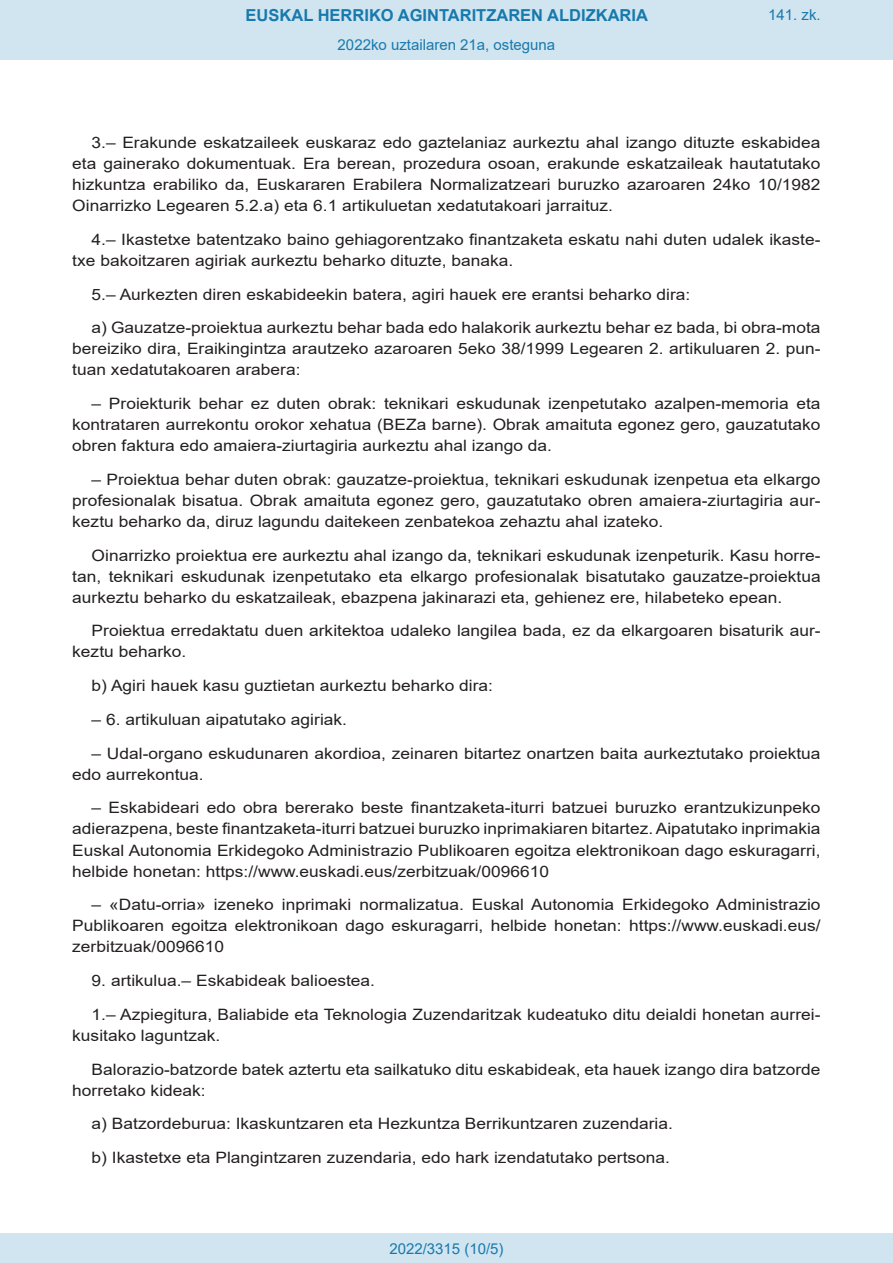
<style>
.page{position:relative;width:893px;height:1263px;background:#fff}
.page>*{position:absolute;margin:0;border:0;box-sizing:border-box;transform-origin:0 0}
.t1{font:700 16.5px "Arial";color:#1879ad}
.BOPVDetalle{font:15.6px/21px "Arial";color:#231f20;text-align:justify;scale:1.11 1}
.Paginacion_Centro{font:15px "Arial";color:#1879ad}
</style>
<div class="page">
<div style="left:0;top:0;width:893px;height:60px;background:#d0e5f0"></div>
<div style="left:0;top:1233px;width:893px;height:30px;background:#d0e5f0"></div>
<p class="t1" style="left:246px;top:3px;width:404px">EUSKAL HERRIKO AGINTARITZAREN ALDIZKARIA</p>
<p class="Paginacion_Centro" style="left:338px;top:35px;width:219px">2022ko uztailaren 21a, osteguna</p>
<p class="Paginacion_Centro" style="left:768px;top:5px;width:54px">141. zk.</p>
<p class="BOPVDetalle" style="left:72px;top:132px;width:676px;text-indent:19px">3.– Erakunde eskatzaileek euskaraz edo gaztelaniaz aurkeztu ahal izango dituzte eskabidea eta gainerako dokumentuak. Era berean, prozedura osoan, erakunde eskatzaileak hautatutako hizkuntza erabiliko da, Euskararen Erabilera Normalizatzeari buruzko azaroaren 24ko 10/1982<br>Oinarrizko Legearen 5.2.a) eta 6.1 artikuluetan xedatutakoari jarraituz.</p>
<p class="BOPVDetalle" style="left:72px;top:229px;width:676px;text-indent:19px">4.– Ikastetxe batentzako baino gehiagorentzako finantzaketa eskatu nahi duten udalek ikaste&shy;txe bakoitzaren agiriak aurkeztu beharko dituzte, banaka.</p>
<p class="BOPVDetalle" style="left:92px;top:284px;width:541px">5.– Aurkezten diren eskabideekin batera, agiri hauek ere erantsi beharko dira:</p>
<p class="BOPVDetalle" style="left:72px;top:317px;width:676px;text-indent:19px">a) Gauzatze-proiektua aurkeztu behar bada edo halakorik aurkeztu behar ez bada, bi obra-mota bereiziko dira, Eraikingintza arautzeko azaroaren 5eko 38/1999 Legearen 2. artikuluaren 2. pun&shy;tuan xedatutakoaren arabera:</p>
<p class="BOPVDetalle" style="left:72px;top:393px;width:676px;text-indent:19px">– Proiekturik behar ez duten obrak: teknikari eskudunak izenpetutako azalpen-memoria eta kontrataren aurrekontu orokor xehatua (BEZa barne). Obrak amaituta egonez gero, gauzatutako obren faktura edo amaiera-ziurtagiria aurkeztu ahal izango da.</p>
<p class="BOPVDetalle" style="left:72px;top:469px;width:676px;text-indent:19px">– Proiektua behar duten obrak: gauzatze-proiektua, teknikari eskudunak izenpetua eta elkargo profesionalak bisatua. Obrak amaituta egonez gero, gauzatutako obren amaiera-ziurtagiria aur&shy;keztu beharko da, diruz lagundu daitekeen zenbatekoa zehaztu ahal izateko.</p>
<p class="BOPVDetalle" style="left:72px;top:545px;width:676px;text-indent:19px">Oinarrizko proiektua ere aurkeztu ahal izango da, teknikari eskudunak izenpeturik. Kasu horre&shy;tan, teknikari eskudunak izenpetutako eta elkargo profesionalak bisatutako gauzatze-proiektua aurkeztu beharko du eskatzaileak, ebazpena jakinarazi eta, gehienez ere, hilabeteko epean.</p>
<p class="BOPVDetalle" style="left:72px;top:620px;width:676px;text-indent:19px">Proiektua erredaktatu duen arkitektoa udaleko langilea bada, ez da elkargoaren bisaturik aur&shy;keztu beharko.</p>
<p class="BOPVDetalle" style="left:92px;top:675px;width:363px">b) Agiri hauek kasu guztietan aurkeztu beharko dira:</p>
<p class="BOPVDetalle" style="left:92px;top:709px;width:232px">– 6. artikuluan aipatutako agiriak.</p>
<p class="BOPVDetalle" style="left:72px;top:743px;width:676px;text-indent:19px">– Udal-organo eskudunaren akordioa, zeinaren bitartez onartzen baita aurkeztutako proiektua edo aurrekontua.</p>
<p class="BOPVDetalle" style="left:72px;top:797px;width:676px;text-indent:19px">– Eskabideari edo obra bererako beste finantzaketa-iturri batzuei buruzko erantzukizunpeko adierazpena, beste finantzaketa-iturri batzuei buruzko inprimakiaren bitartez. Aipatutako inprimakia Euskal Autonomia Erkidegoko Administrazio Publikoaren egoitza elektronikoan dago eskuragarri, helbide honetan: https://www.euskadi.eus/zerbitzuak/0096610</p>
<p class="BOPVDetalle" style="left:72px;top:894px;width:676px;text-indent:19px">– «Datu-orria» izeneko inprimaki normalizatua. Euskal Autonomia Erkidegoko Administrazio Publikoaren egoitza elektronikoan dago eskuragarri, helbide honetan: https://www.euskadi.eus/ zerbitzuak/0096610</p>
<p class="BOPVDetalle" style="left:92px;top:970px;width:257px">9. artikulua.– Eskabideak balioestea.</p>
<p class="BOPVDetalle" style="left:72px;top:1004px;width:676px;text-indent:19px">1.– Azpiegitura, Baliabide eta Teknologia Zuzendaritzak kudeatuko ditu deialdi honetan aurrei&shy;kusitako laguntzak.</p>
<p class="BOPVDetalle" style="left:72px;top:1058px;width:676px;text-indent:19px">Balorazio-batzorde batek aztertu eta sailkatuko ditu eskabideak, eta hauek izango dira batzorde horretako kideak:</p>
<p class="BOPVDetalle" style="left:92px;top:1113px;width:525px">a) Batzordeburua: Ikaskuntzaren eta Hezkuntza Berrikuntzaren zuzendaria.</p>
<p class="BOPVDetalle" style="left:92px;top:1147px;width:523px">b) Ikastetxe eta Plangintzaren zuzendaria, edo hark izendatutako pertsona.</p>
<p class="Paginacion_Centro" style="left:389px;top:1238px;width:116px">2022/3315 (10/5)</p>
</div>
